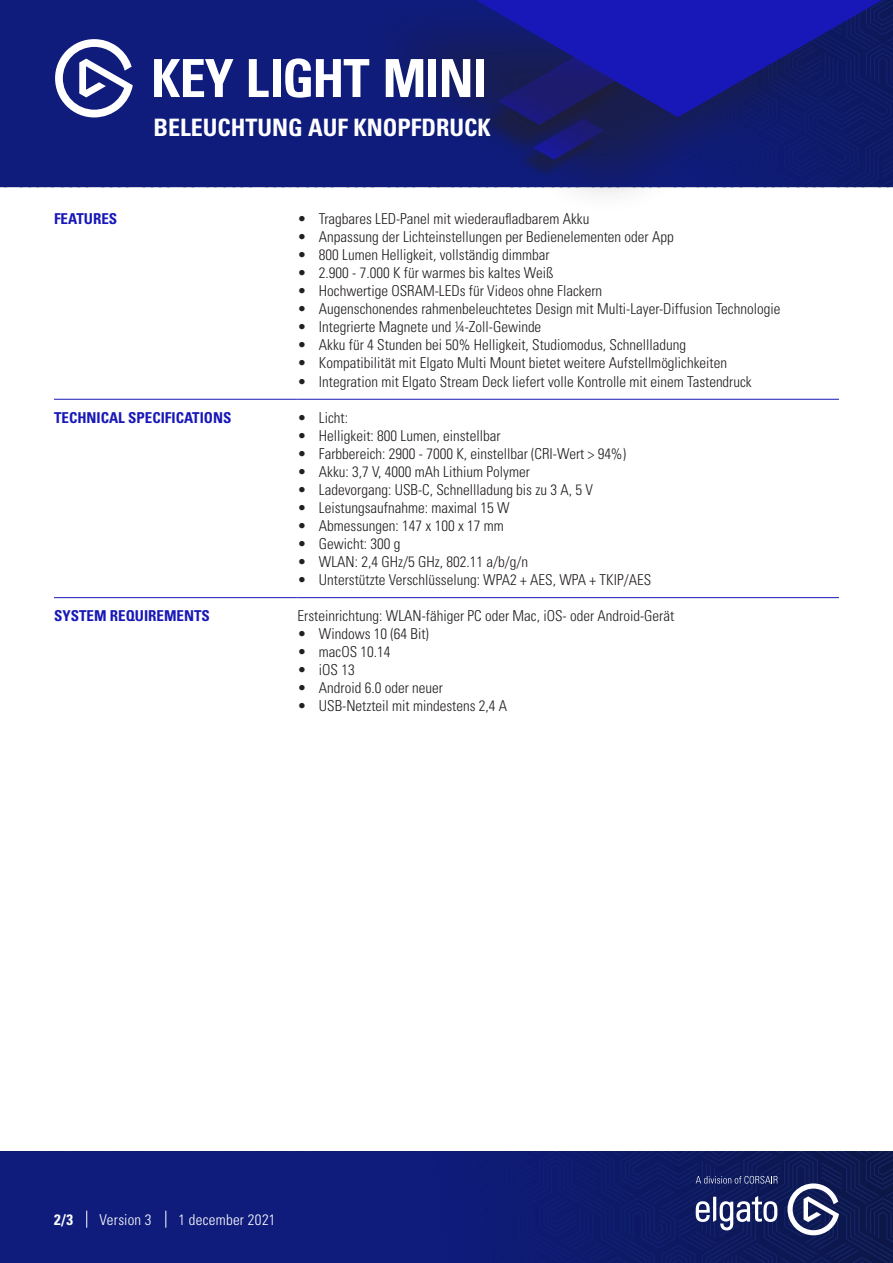
<style>
.page{position:relative;width:893px;height:1263px;background:#fff}
.page>*{position:absolute;margin:0;border:0;box-sizing:border-box;transform-origin:0 0}
.t1{font:700 condensed 24px "Univers LT Std";color:#fff}
.Bullets{font:300 condensed 15px "Univers LT Std";color:#231f20}
.Headline_Tabelle{font:700 condensed 15px "Univers LT Std";color:#1818b8}
.Headline_Tabelle-2{font:300 condensed 15px "Univers LT Std";letter-spacing:.015em;color:#fff}
.Headline_Tabelle-3{font:700 condensed 15px "Univers LT Std";color:#fff}
</style>
<div class="page">
<svg style="left:0;top:1151px;width:893px;height:112px;background:#0e1b71"></svg>
<svg style="left:696px;top:1176px;width:81px;height:7px"></svg>
<svg style="left:787px;top:1183px;width:52px;height:52px"></svg>
<svg style="left:696px;top:1196px;width:81px;height:34px"></svg>
<div style="left:0;top:0;width:893px;height:187px;background:#0f1c7c"></div>
<div style="left:345px;top:0;width:525px;height:218px;background:#231f20;opacity:.5"></div>
<svg style="left:454px;top:0;width:439px;height:117px;background:#15198a"></svg>
<hr style="left:54px;top:399px;width:244px;height:1px;background:#1818b8">
<hr style="left:298px;top:399px;width:541px;height:1px;background:#1818b8">
<hr style="left:54px;top:597px;width:244px;height:1px;background:#1818b8">
<hr style="left:298px;top:597px;width:541px;height:1px;background:#1818b8">
<svg style="left:86px;top:1211px;width:1px;height:17px"></svg>
<svg style="left:166px;top:1211px;width:1px;height:17px"></svg>
<svg style="left:55px;top:39px;width:78px;height:78px"></svg>
<svg style="left:154px;top:59px;width:79px;height:38px"></svg>
<svg style="left:249px;top:59px;width:20px;height:38px"></svg>
<div style="left:273px;top:59px;width:8px;height:38px;background:#fff"></div>
<svg style="left:285px;top:58px;width:84px;height:40px"></svg>
<svg style="left:386px;top:59px;width:37px;height:38px"></svg>
<div style="left:428px;top:59px;width:8px;height:38px;background:#fff"></div>
<svg style="left:442px;top:59px;width:28px;height:38px"></svg>
<div style="left:476px;top:59px;width:8px;height:38px;background:#fff"></div>
<p class="t1" style="left:153px;top:112px;width:339px">BELEUCHTUNG AUF KNOPFDRUCK</p>
<p class="Headline_Tabelle" style="left:54px;top:210px;width:65px">FEATURES</p>
<p class="Bullets" style="left:298px;top:210px;width:293px">• Tragbares LED-Panel mit wiederaufladbarem Akku</p>
<p class="Bullets" style="left:298px;top:228px;width:378px">• Anpassung der Lichteinstellungen per Bedienelementen oder App</p>
<p class="Bullets" style="left:298px;top:246px;width:253px">• 800 Lumen Helligkeit, vollständig dimmbar</p>
<p class="Bullets" style="left:298px;top:264px;width:257px">• 2.900 - 7.000 K für warmes bis kaltes Weiß</p>
<p class="Bullets" style="left:298px;top:282px;width:306px">• Hochwertige OSRAM-LEDs für Videos ohne Flackern</p>
<p class="Bullets" style="left:298px;top:300px;width:484px">• Augenschonendes rahmenbeleuchtetes Design mit Multi-Layer-Diffusion Technologie</p>
<p class="Bullets" style="left:298px;top:318px;width:245px">• Integrierte Magnete und ¼-Zoll-Gewinde</p>
<p class="Bullets" style="left:298px;top:336px;width:390px">• Akku für 4 Stunden bei 50% Helligkeit, Studiomodus, Schnellladung</p>
<p class="Bullets" style="left:298px;top:354px;width:431px">• Kompatibilität mit Elgato Multi Mount bietet weitere Aufstellmöglichkeiten</p>
<p class="Bullets" style="left:298px;top:372px;width:456px">• Integration mit Elgato Stream Deck liefert volle Kontrolle mit einem Tastendruck</p>
<p class="Headline_Tabelle" style="left:54px;top:408px;width:179px">TECHNICAL SPECIFICATIONS</p>
<p class="Bullets" style="left:298px;top:409px;width:52px">• Licht:</p>
<p class="Bullets" style="left:298px;top:427px;width:204px">• Helligkeit: 800 Lumen, einstellbar</p>
<p class="Bullets" style="left:298px;top:445px;width:330px">• Farbbereich: 2900 - 7000 K, einstellbar (CRI-Wert &gt; 94%)</p>
<p class="Bullets" style="left:298px;top:463px;width:234px">• Akku: 3,7 V, 4000 mAh Lithium Polymer</p>
<p class="Bullets" style="left:298px;top:481px;width:297px">• Ladevorgang: USB-C, Schnellladung bis zu 3 A, 5 V</p>
<p class="Bullets" style="left:298px;top:499px;width:213px">• Leistungsaufnahme: maximal 15 W</p>
<p class="Bullets" style="left:298px;top:517px;width:208px">• Abmessungen: 147 x 100 x 17 mm</p>
<p class="Bullets" style="left:298px;top:535px;width:104px">• Gewicht: 300 g</p>
<p class="Bullets" style="left:298px;top:553px;width:232px">• WLAN: 2,4 GHz/5 GHz, 802.11 a/b/g/n</p>
<p class="Bullets" style="left:298px;top:571px;width:355px">• Unterstützte Verschlüsselung: WPA2 + AES, WPA + TKIP/AES</p>
<p class="Headline_Tabelle" style="left:54px;top:607px;width:157px">SYSTEM REQUIREMENTS</p>
<p class="Bullets" style="left:298px;top:607px;width:378px">Ersteinrichtung: WLAN-fähiger PC oder Mac, iOS- oder Android-Gerät</p>
<p class="Bullets" style="left:298px;top:625px;width:133px">• Windows 10 (64 Bit)</p>
<p class="Bullets" style="left:298px;top:643px;width:94px">• macOS 10.14</p>
<p class="Bullets" style="left:298px;top:661px;width:59px">• iOS 13</p>
<p class="Bullets" style="left:298px;top:679px;width:147px">• Android 6.0 oder neuer</p>
<p class="Bullets" style="left:298px;top:697px;width:211px">• USB-Netzteil mit mindestens 2,4 A</p>
<p class="Headline_Tabelle-3" style="left:54px;top:1210px;width:21px">2/3</p>
<p class="Headline_Tabelle-2" style="left:99px;top:1210px;width:54px">Version 3</p>
<p class="Headline_Tabelle-2" style="left:179px;top:1210px;width:98px">1 december 2021</p>
</div>
